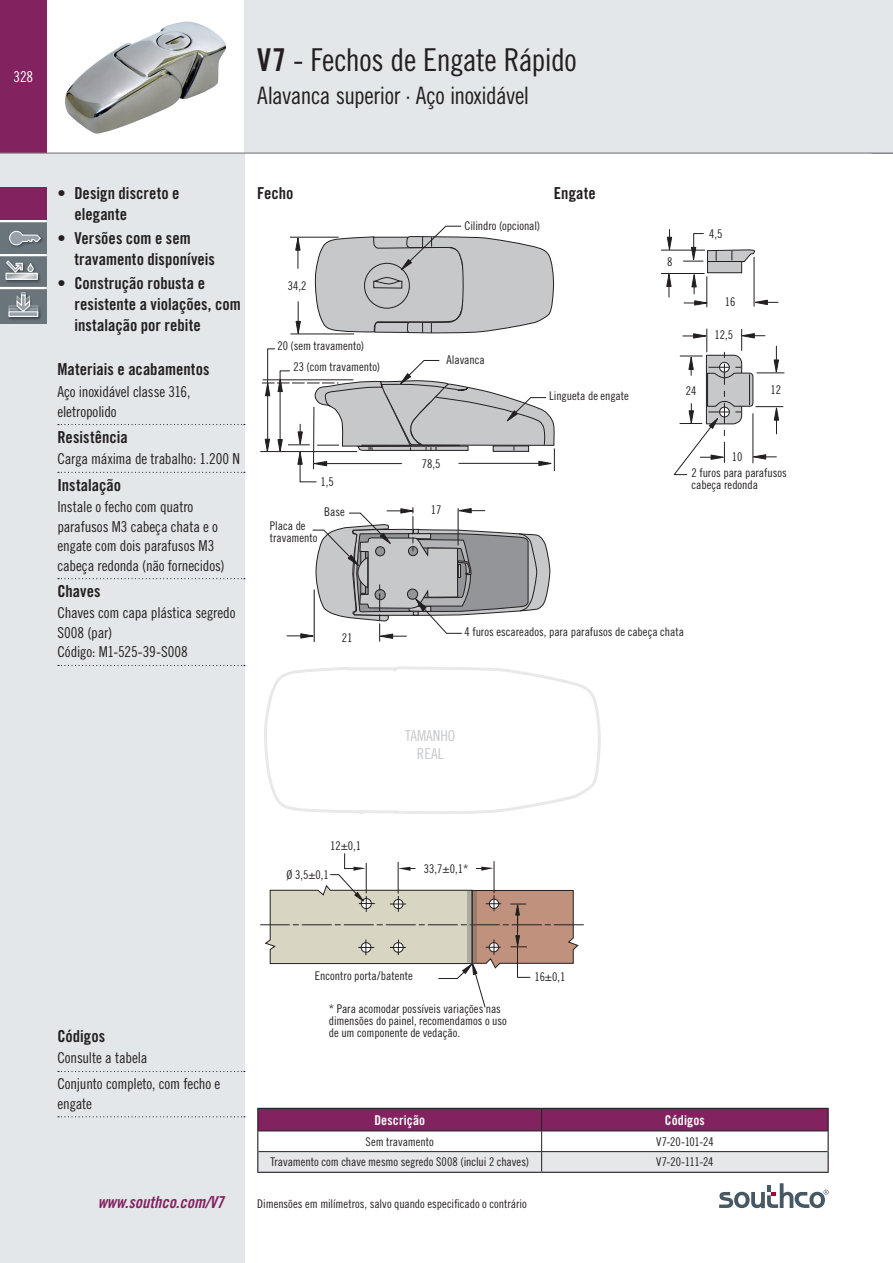
<style>
.page{position:relative;width:893px;height:1263px;background:#fff}
.page>*{position:absolute;margin:0;border:0;box-sizing:border-box;transform-origin:0 0}
.t1{font:31.5px "Trade Gothic LT Std Cn 18";letter-spacing:-.02em;color:#231f20}
.t2{font:24px "Trade Gothic LT Std Cn 18";letter-spacing:-.02em;color:#231f20}
.t3{font:16.5px/21px "Trade Gothic LT Std Bd Cn 20";letter-spacing:.005em;color:#231f20}
.t4{font:16.5px "Trade Gothic LT Std Bd Cn 20 Obl";color:#82225f}
.t5{font:15px/19.5px "Trade Gothic LT Std Cn 18";letter-spacing:-.01em;color:#231f20}
.t6{font:15px/18px "Trade Gothic LT Std Cn 18";color:#c7c8ca;text-align:center}
.t7{font:15px "Trade Gothic LT Std Cn 18";color:#fff}
.t8{font:13.5px "Trade Gothic LT Std Bd Cn 20";letter-spacing:.01em;color:#fff}
.t9{font:12px/12px "Trade Gothic LT Std Cn 18";color:#231f20}
.s1{font-family:"Trade Gothic LT Std Bd Cn 20"}
</style>
<div class="page">
<div style="left:0;top:153px;width:244px;height:1110px;background:#e4e7ea"></div>
<div style="left:0;top:0;width:47px;height:153px;background:#82225f"></div>
<div style="left:244px;top:0;width:649px;height:153px;background:#e4e7ea"></div>
<hr style="left:0;top:153px;width:893px;height:1px;background:#787a7d">
<svg style="left:719px;top:1183px;width:110px;height:25px"></svg>
<div style="left:0;top:187px;width:47px;height:34px;background:#82225f"></div>
<svg style="left:872px;top:153px;width:21px;height:1px"></svg>
<div style="left:0;top:221px;width:47px;height:102px;background:#6a757b"></div>
<img style="left:13px;top:238px;width:30px;height:9px">
<svg style="left:9px;top:230px;width:33px;height:16px"></svg>
<svg style="left:6px;top:260px;width:28px;height:11px"></svg>
<img style="left:5px;top:271px;width:35px;height:12px">
<svg style="left:8px;top:275px;width:28px;height:3px"></svg>
<div style="left:6px;top:273px;width:32px;height:7px;border:1px solid #fff"></div>
<img style="left:8px;top:306px;width:32px;height:3px">
<hr style="left:8px;top:308px;width:30px;height:4px;background:#9aa3aa">
<img style="left:14px;top:289px;width:21px;height:1px">
<img style="left:14px;top:305px;width:21px;height:4px">
<svg style="left:16px;top:292px;width:15px;height:17px"></svg>
<img style="left:8px;top:309px;width:33px;height:11px">
<hr style="left:9px;top:312px;width:29px;height:4px;background:#9aa3aa">
<div style="left:8px;top:311px;width:30px;height:6px;border:1px solid #fff"></div>
<hr style="left:0;top:254px;width:47px;height:2px;background:#fff">
<hr style="left:0;top:287px;width:47px;height:2px;background:#fff">
<hr style="left:0;top:220px;width:47px;height:2px;background:#fff">
<svg style="left:264px;top:666px;width:337px;height:148px"></svg>
<svg style="left:58px;top:424px;width:187px;height:1px"></svg>
<svg style="left:58px;top:472px;width:187px;height:1px"></svg>
<svg style="left:58px;top:578px;width:187px;height:1px"></svg>
<svg style="left:58px;top:665px;width:187px;height:1px"></svg>
<svg style="left:58px;top:1071px;width:187px;height:1px"></svg>
<svg style="left:58px;top:1116px;width:187px;height:1px"></svg>
<svg style="left:257px;top:1108px;width:572px;height:64px"></svg>
<hr style="left:257px;top:1172px;width:285px;height:1px;background:#231f20">
<hr style="left:542px;top:1172px;width:287px;height:1px;background:#231f20">
<img style="left:65px;top:22px;width:161px;height:112px">
<hr style="left:290px;top:237px;width:49px;height:1px;background:#231f20">
<hr style="left:290px;top:334px;width:64px;height:1px;background:#231f20">
<hr style="left:260px;top:451px;width:97px;height:1px;background:#231f20">
<svg style="left:295px;top:302px;width:6px;height:32px"></svg>
<svg style="left:295px;top:237px;width:6px;height:31px"></svg>
<svg style="left:315px;top:225px;width:239px;height:109px"></svg>
<svg style="left:262px;top:348px;width:293px;height:135px"></svg>
<hr style="left:706px;top:276px;width:1px;height:31px;background:#231f20">
<hr style="left:661px;top:273px;width:43px;height:1px;background:#231f20">
<hr style="left:661px;top:250px;width:44px;height:1px;background:#231f20">
<svg style="left:666px;top:229px;width:6px;height:21px"></svg>
<svg style="left:666px;top:274px;width:6px;height:23px"></svg>
<svg style="left:683px;top:233px;width:95px;height:73px"></svg>
<svg style="left:673px;top:329px;width:111px;height:146px"></svg>
<svg style="left:260px;top:853px;width:324px;height:155px"></svg>
<svg style="left:467px;top:891px;width:10px;height:72px"></svg>
<svg style="left:287px;top:507px;width:263px;height:136px"></svg>
<p class="t7" style="left:14px;top:68px;width:21px">328</p>
<p class="t1" style="left:257px;top:41px;width:321px"><span class="s1">V7</span> - Fechos de Engate Rápido</p>
<p class="t2" style="left:257px;top:82px;width:273px">Alavanca superior · Aço inoxidável</p>
<p class="t3" style="left:74px;top:182px;width:107px;text-indent:-17px">• Design discreto e elegante</p>
<p class="t3" style="left:74px;top:228px;width:142px;text-indent:-17px">• Versões com e sem travamento disponíveis</p>
<p class="t3" style="left:74px;top:273px;width:168px;text-indent:-17px">• Construção robusta e resistente a violações, com instalação por rebite</p>
<p class="t3" style="left:57px;top:359px;width:154px">Materiais e acabamentos</p>
<p class="t5" style="left:57px;top:382px;width:135px">Aço inoxidável classe 316, eletropolido</p>
<p class="t3" style="left:57px;top:426px;width:72px">Resistência</p>
<p class="t5" style="left:57px;top:449px;width:184px">Carga máxima de trabalho: 1.200 N</p>
<p class="t3" style="left:57px;top:474px;width:65px">Instalação</p>
<p class="t5" style="left:57px;top:497px;width:169px">Instale o fecho com quatro parafusos M3 cabeça chata e o engate com dois parafusos M3 cabeça redonda (não fornecidos)</p>
<p class="t3" style="left:57px;top:580px;width:45px">Chaves</p>
<p class="t5" style="left:57px;top:603px;width:180px">Chaves com capa plástica segredo<br>S008 (par)<br>Código: M1-525-39-S008</p>
<p class="t3" style="left:257px;top:182px;width:38px">Fecho</p>
<p class="t3" style="left:554px;top:182px;width:43px">Engate</p>
<p class="t9" style="left:288px;top:279px;width:20px">34,2</p>
<p class="t9" style="left:277px;top:339px;width:88px">20 (sem travamento)</p>
<p class="t9" style="left:293px;top:361px;width:88px">23 (com travamento)</p>
<p class="t9" style="left:320px;top:476px;width:15px">1,5</p>
<p class="t9" style="left:324px;top:505px;width:22px">Base</p>
<p class="t9" style="left:270px;top:519px;width:37px">Placa de</p>
<p class="t9" style="left:270px;top:531px;width:49px">travamento</p>
<p class="t9" style="left:464px;top:219px;width:77px">Cilindro (opcional)</p>
<p class="t9" style="left:446px;top:354px;width:40px">Alavanca</p>
<p class="t9" style="left:422px;top:458px;width:20px">78,5</p>
<p class="t9" style="left:431px;top:504px;width:12px">17</p>
<p class="t9" style="left:549px;top:389px;width:81px">Lingueta de engate</p>
<p class="t9" style="left:667px;top:256px;width:7px">8</p>
<p class="t9" style="left:709px;top:227px;width:15px">4,5</p>
<p class="t9" style="left:725px;top:296px;width:12px">16</p>
<p class="t9" style="left:715px;top:329px;width:20px">12,5</p>
<p class="t9" style="left:686px;top:384px;width:12px">24</p>
<p class="t9" style="left:770px;top:384px;width:12px">12</p>
<p class="t9" style="left:732px;top:451px;width:12px">10</p>
<p class="t9" style="left:691px;top:466px;width:97px">2 furos para parafusos cabeça redonda</p>
<p class="t9" style="left:464px;top:626px;width:221px">4 furos escareados, para parafusos de cabeça chata</p>
<p class="t6" style="left:405px;top:727px;width:52px">TAMANHO<br>REAL</p>
<p class="t9" style="left:330px;top:839px;width:33px">12±0,1</p>
<p class="t9" style="left:286px;top:868px;width:44px">Ø 3,5±0,1</p>
<p class="t9" style="left:424px;top:862px;width:46px">33,7±0,1*</p>
<p class="t3" style="left:57px;top:1025px;width:49px">Códigos</p>
<p class="t5" style="left:57px;top:1048px;width:92px">Consulte a tabela</p>
<p class="t5" style="left:57px;top:1074px;width:164px">Conjunto completo, com fecho e engate</p>
<p class="t9" style="left:315px;top:970px;width:99px">Encontro porta/batente</p>
<p class="t9" style="left:329px;top:1003px;width:174px">* Para acomodar possíveis variações nas</p>
<p class="t9" style="left:329px;top:1015px;width:179px">dimensões do painel, recomendamos o uso</p>
<p class="t9" style="left:329px;top:1027px;width:133px">de um componente de vedação.</p>
<p class="t9" style="left:534px;top:970px;width:33px">16±0,1</p>
<p class="t8" style="left:374px;top:1111px;width:52px">Descrição</p>
<p class="t8" style="left:665px;top:1111px;width:41px">Códigos</p>
<p class="t9" style="left:366px;top:1135px;width:70px">Sem travamento</p>
<p class="t9" style="left:656px;top:1135px;width:59px">V7-20-101-24</p>
<p class="t9" style="left:270px;top:1156px;width:260px">Travamento com chave mesmo segredo S008 (inclui 2 chaves)</p>
<p class="t9" style="left:656px;top:1156px;width:59px">V7-20-111-24</p>
<p class="t4" style="left:98px;top:1192px;width:127px">www.southco.com/V7</p>
<p class="t9" style="left:257px;top:1198px;width:271px">Dimensões em milímetros, salvo quando especificado o contrário</p>
</div>
